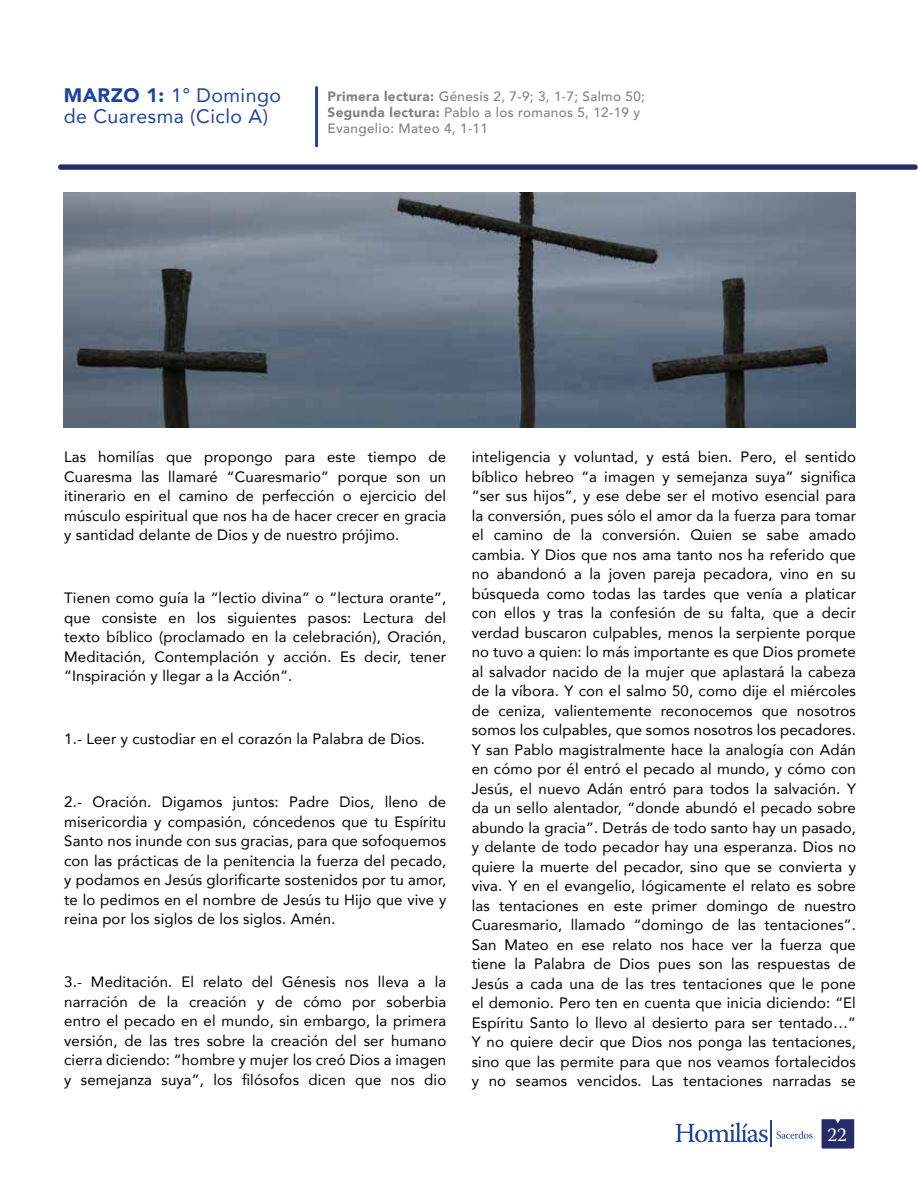
<style>
.page{position:relative;width:918px;height:1188px;background:#fff}
.page>*{position:absolute;margin:0;border:0;box-sizing:border-box;transform-origin:0 0}
.t1{font:19.5px/21px "Avenir";letter-spacing:.025em;color:#1b449c}
.t2{font:19.5px "Warnock Pro";color:#fff}
.t3{font:15px/19.5px "Avenir";letter-spacing:.01em;color:#000;text-align:justify}
.t4{font:500 13.5px/16.2px "Avenir";letter-spacing:.025em;color:#808285}
.s1{font-weight:900}
</style>
<div class="page">
<svg style="left:822px;top:1119px;width:32px;height:30px"></svg>
<svg style="left:675px;top:1121px;width:138px;height:26px"></svg>
<div style="left:58px;top:164px;width:860px;height:6px;background:#252c6a;border-radius:3px"></div>
<hr style="left:315px;top:88px;width:3px;height:58px;background:#1b449c">
<img style="left:64px;top:192px;width:792px;height:236px">
<h1 class="t1" style="left:64px;top:84px;width:219px"><span class="s1">MARZO 1:</span> 1° Domingo de Cuaresma (Ciclo A)</h1>
<p class="t4" style="left:328px;top:88px;width:319px"><span class="s1">Primera lectura:</span> Génesis 2, 7-9; 3, 1-7; Salmo 50;<br><span class="s1">Segunda lectura:</span> Pablo a los romanos 5, 12-19 y<br>Evangelio: Mateo 4, 1-11</p>
<p class="t3" style="left:64px;top:447px;width:384px">Las homilías que propongo para este tiempo de Cuaresma las llamaré “Cuaresmario” porque son un itinerario en el camino de perfección o ejercicio del músculo espiritual que nos ha de hacer crecer en gracia y santidad delante de Dios y de nuestro prójimo.</p>
<p class="t3" style="left:64px;top:588px;width:384px">Tienen como guía la “lectio divina” o “lectura orante”, que consiste en los siguientes pasos: Lectura del texto bíblico (proclamado en la celebración), Oración, Meditación, Contemplación y acción. Es decir, tener “Inspiración y llegar a la Acción”.</p>
<p class="t3" style="left:64px;top:729px;width:362px">1.- Leer y custodiar en el corazón la Palabra de Dios.</p>
<p class="t3" style="left:64px;top:792px;width:384px">2.- Oración. Digamos juntos: Padre Dios, lleno de misericordia y compasión, cóncedenos que tu Espíritu Santo nos inunde con sus gracias, para que sofoquemos con las prácticas de la penitencia la fuerza del pecado, y podamos en Jesús glorificarte sostenidos por tu amor, te lo pedimos en el nombre de Jesús tu Hijo que vive y reina por los siglos de los siglos. Amén.</p>
<p class="t3" style="left:64px;top:972px;width:384px">3.- Meditación. El relato del Génesis nos lleva a la narración de la creación y de cómo por soberbia entro el pecado en el mundo, sin embargo, la primera versión, de las tres sobre la creación del ser humano cierra diciendo: “hombre y mujer los creó Dios a imagen y semejanza suya”, los filósofos dicen que nos dio</p>
<p class="t3" style="left:472px;top:447px;width:386px">inteligencia y voluntad, y está bien. Pero, el sentido bíblico hebreo “a imagen y semejanza suya” significa “ser sus hijos”, y ese debe ser el motivo esencial para la conversión, pues sólo el amor da la fuerza para tomar el camino de la conversión. Quien se sabe amado cambia. Y Dios que nos ama tanto nos ha referido que no abandonó a la joven pareja pecadora, vino en su búsqueda como todas las tardes que venía a platicar con ellos y tras la confesión de su falta, que a decir verdad buscaron culpables, menos la serpiente porque no tuvo a quien: lo más importante es que Dios promete al salvador nacido de la mujer que aplastará la cabeza de la víbora. Y con el salmo 50, como dije el miércoles de ceniza, valientemente reconocemos que nosotros somos los culpables, que somos nosotros los pecadores.<br>Y san Pablo magistralmente hace la analogía con Adán en cómo por él entró el pecado al mundo, y cómo con Jesús, el nuevo Adán entró para todos la salvación. Y da un sello alentador, “donde abundó el pecado sobre abundo la gracia”. Detrás de todo santo hay un pasado, y delante de todo pecador hay una esperanza. Dios no quiere la muerte del pecador, sino que se convierta y viva. Y en el evangelio, lógicamente el relato es sobre las tentaciones en este primer domingo de nuestro Cuaresmario, llamado “domingo de las tentaciones”.<br>San Mateo en ese relato nos hace ver la fuerza que tiene la Palabra de Dios pues son las respuestas de Jesús a cada una de las tres tentaciones que le pone el demonio. Pero ten en cuenta que inicia diciendo: “El Espíritu Santo lo llevo al desierto para ser tentado…” Y no quiere decir que Dios nos ponga las tentaciones, sino que las permite para que nos veamos fortalecidos y no seamos vencidos. Las tentaciones narradas se</p>
<h1 class="t2" style="left:828px;top:1123px;width:21px">22</h1>
</div>
